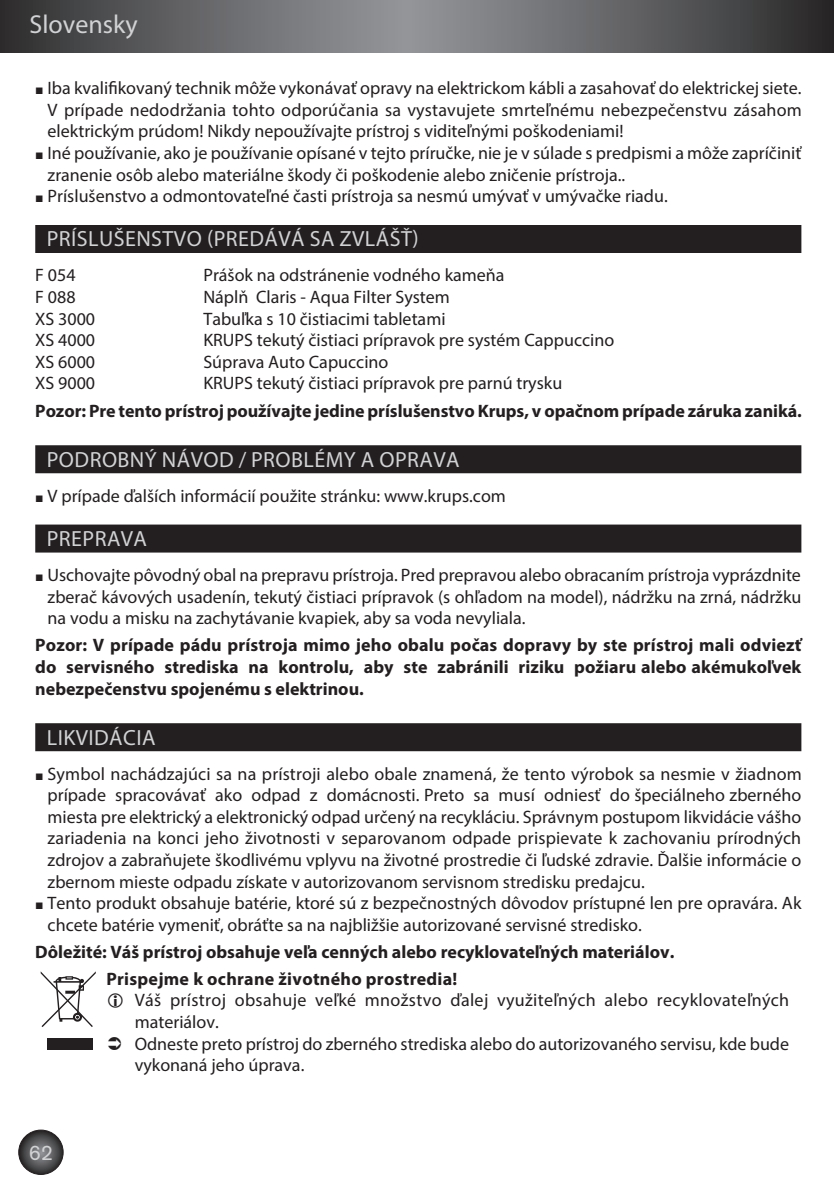
<style>
.page{position:relative;width:834px;height:1187px;background:#fff}
.page>*{position:absolute;margin:0;border:0;box-sizing:border-box;transform-origin:0 0}
.t1{font:26px "Myriad Pro";color:#d1d2d4}
.t2{font:22px "Myriad Pro";letter-spacing:.02em;color:#d1d2d4}
.t3{font:21px "Akzidenz Grotesk BE";color:#d1d2d4}
.t4{font:18px/21.6px "Myriad Pro";color:#231f20;text-align:justify}
.t5{font:700 18px/21.6px "Myriad Pro";color:#231f20;text-align:justify}
.s1{font-family:"Arial";font-size:14px}
</style>
<div class="page">
<svg style="left:0;top:0;width:833px;height:52px;background:#626365"></svg>
<svg style="left:19px;top:1130px;width:44px;height:44px"></svg>
<div style="left:18px;top:1129px;width:46px;height:46px;border:1px solid #231f20;border-radius:50%"></div>
<div style="left:35px;top:225px;width:766px;height:28px;background:#231f20"></div>
<div style="left:35px;top:445px;width:766px;height:28px;background:#231f20"></div>
<div style="left:35px;top:524px;width:766px;height:28px;background:#231f20"></div>
<div style="left:35px;top:723px;width:766px;height:28px;background:#231f20"></div>
<div style="left:47px;top:1038px;width:45px;height:11px;background:#231f20"></div>
<svg style="left:41px;top:971px;width:55px;height:56px"></svg>
<h1 class="t1" style="left:30px;top:8px;width:109px">Slovensky</h1>
<p class="t4" style="left:48px;top:77px;width:755px;text-indent:-12px"><span class="s1">■</span> Iba kvalifikovaný technik môže vykonávať opravy na elektrickom kábli a zasahovať do elektrickej siete.<br>V prípade nedodržania tohto odporúčania sa vystavujete smrteľnému nebezpečenstvu zásahom elektrickým prúdom! Nikdy nepoužívajte prístroj s viditeľnými poškodeniami!</p>
<p class="t4" style="left:48px;top:142px;width:755px;text-indent:-12px"><span class="s1">■</span> Iné používanie, ako je používanie opísané v tejto príručke, nie je v súlade s predpismi a môže zapríčiniť zranenie osôb alebo materiálne škody či poškodenie alebo zničenie prístroja..</p>
<p class="t4" style="left:35px;top:185px;width:633px"><span class="s1">■</span> Príslušenstvo a odmontovateľné časti prístroja sa nesmú umývať v umývačke riadu.</p>
<p class="t2" style="left:47px;top:225px;width:373px">PRÍSLUŠENSTVO (PREDÁVÁ SA ZVLÁŠŤ)</p>
<p class="t4" style="left:35px;top:264px;width:42px">F 054</p>
<p class="t4" style="left:203px;top:264px;width:302px">Prášok na odstránenie vodného kameňa</p>
<p class="t4" style="left:35px;top:286px;width:42px">F 088</p>
<p class="t4" style="left:203px;top:286px;width:248px">Náplň Claris - Aqua Filter System</p>
<p class="t4" style="left:35px;top:307px;width:61px">XS 3000</p>
<p class="t4" style="left:203px;top:307px;width:243px">Tabuľka s 10 čistiacimi tabletami</p>
<p class="t4" style="left:35px;top:329px;width:61px">XS 4000</p>
<p class="t4" style="left:203px;top:329px;width:412px">KRUPS tekutý čistiaci prípravok pre systém Cappuccino</p>
<p class="t4" style="left:35px;top:351px;width:61px">XS 6000</p>
<p class="t4" style="left:203px;top:351px;width:186px">Súprava Auto Capuccino</p>
<p class="t4" style="left:35px;top:372px;width:61px">XS 9000</p>
<p class="t4" style="left:203px;top:372px;width:360px">KRUPS tekutý čistiaci prípravok pre parnú trysku</p>
<p class="t5" style="left:35px;top:399px;width:767px">Pozor: Pre tento prístroj používajte jedine príslušenstvo Krups, v opačnom prípade záruka zaniká.</p>
<p class="t2" style="left:47px;top:446px;width:414px">PODROBNÝ NÁVOD / PROBLÉMY A OPRAVA</p>
<p class="t4" style="left:35px;top:484px;width:472px"><span class="s1">■</span> V prípade ďalších informácií použite stránku: www.krups.com</p>
<p class="t2" style="left:47px;top:525px;width:102px">PREPRAVA</p>
<p class="t4" style="left:48px;top:564px;width:754px;text-indent:-12px"><span class="s1">■</span> Uschovajte pôvodný obal na prepravu prístroja. Pred prepravou alebo obracaním prístroja vyprázdnite zberač kávových usadenín, tekutý čistiaci prípravok (s ohľadom na model), nádržku na zrná, nádržku na vodu a misku na zachytávanie kvapiek, aby sa voda nevyliala.</p>
<p class="t5" style="left:35px;top:634px;width:767px">Pozor: V prípade pádu prístroja mimo jeho obalu počas dopravy by ste prístroj mali odviezť do servisného strediska na kontrolu, aby ste zabránili riziku požiaru alebo akémukoľvek nebezpečenstvu spojenému s elektrinou.</p>
<p class="t2" style="left:47px;top:724px;width:110px">LIKVIDÁCIA</p>
<p class="t4" style="left:48px;top:762px;width:755px;text-indent:-12px"><span class="s1">■</span> Symbol nachádzajúci sa na prístroji alebo obale znamená, že tento výrobok sa nesmie v žiadnom prípade spracovávať ako odpad z domácnosti. Preto sa musí odniesť do špeciálneho zberného miesta pre elektrický a elektronický odpad určený na recykláciu. Správnym postupom likvidácie vášho zariadenia na konci jeho životnosti v separovanom odpade prispievate k zachovaniu prírodných zdrojov a zabraňujete škodlivému vplyvu na životné prostredie či ľudské zdravie. Ďalšie informácie o zbernom mieste odpadu získate v autorizovanom servisnom stredisku predajcu.</p>
<p class="t4" style="left:48px;top:892px;width:755px;text-indent:-12px"><span class="s1">■</span> Tento produkt obsahuje batérie, ktoré sú z bezpečnostných dôvodov prístupné len pre opravára. Ak chcete batérie vymeniť, obráťte sa na najbližšie autorizované servisné stredisko.</p>
<p class="t5" style="left:106px;top:938px;width:569px;line-height:26.8px;text-indent:-71px">Dôležité: Váš prístroj obsahuje veľa cenných alebo recyklovateľných materiálov.<br>Prispejme k ochrane životného prostredia!</p>
<p class="t4" style="left:135px;top:989px;width:655px;text-align:left">Váš prístroj obsahuje veľké množstvo ďalej využiteľných alebo recyklovateľných materiálov.<br>Odneste preto prístroj do zberného strediska alebo do autorizovaného servisu, kde bude vykonaná jeho úprava.</p>
<p class="t3" style="left:29px;top:1140px;width:26px">62</p>
</div>
